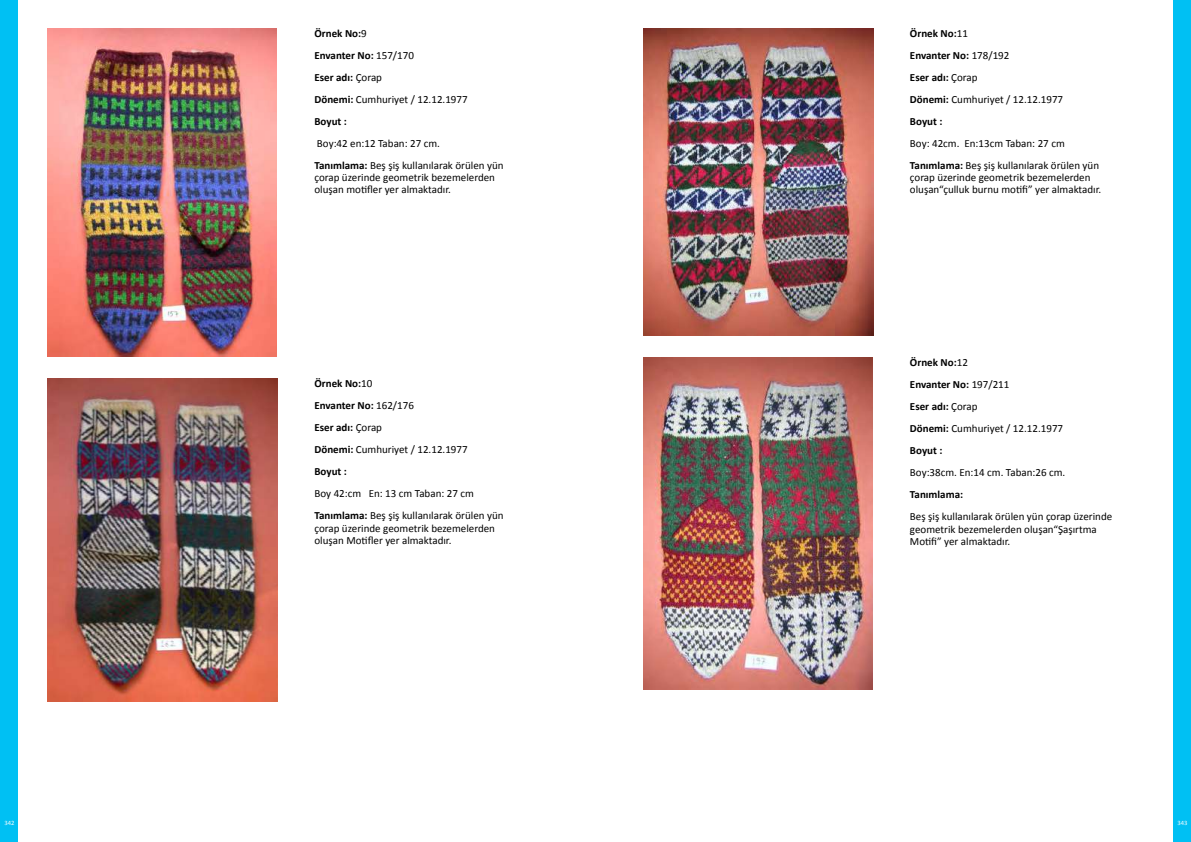
<style>
.page{position:relative;width:1191px;height:842px;background:#fff}
.page>*{position:absolute;margin:0;border:0;box-sizing:border-box;transform-origin:0 0}
.t1{font:11px/12.1px "Calibri";color:#000}
.t2{font:700 11px/22.1px "Calibri";color:#000}
.t3{font:6.6px "Calibri";color:#fff}
.s1{font-weight:400}
.s2{font-weight:700}
</style>
<div class="page">
<div style="left:0;top:0;width:17px;height:842px;background:#00c0f3"></div>
<div style="left:1174px;top:0;width:17px;height:842px;background:#00c0f3"></div>
<img style="left:48px;top:28px;width:228px;height:328px">
<img style="left:48px;top:378px;width:229px;height:323px">
<img style="left:643px;top:28px;width:231px;height:307px">
<img style="left:643px;top:357px;width:229px;height:332px">
<p class="t2" style="left:314px;top:22px;width:155px">Örnek No:<span class="s1">9<br></span>Envanter No: <span class="s1">157/170<br></span>Eser adı: <span class="s1">Çorap<br></span>Dönemi: <span class="s1">Cumhuriyet / 12.12.1977<br></span>Boyut :</p>
<p class="t1" style="left:314px;top:132px;width:191px;line-height:22.1px">Boy:42 en:12 Taban: 27 cm.<br><span class="s2">Tanımlama:</span> Beş şiş kullanılarak örülen yün</p>
<p class="t1" style="left:314px;top:171px;width:182px">çorap üzerinde geometrik bezemelerden oluşan motifler yer almaktadır.</p>
<p class="t2" style="left:314px;top:372px;width:155px">Örnek No:<span class="s1">10<br></span>Envanter No: <span class="s1">162/176<br></span>Eser adı: <span class="s1">Çorap<br></span>Dönemi: <span class="s1">Cumhuriyet / 12.12.1977<br></span>Boyut :</p>
<p class="t1" style="left:314px;top:482px;width:191px;line-height:22.1px">Boy 42:cm En: 13 cm Taban: 27 cm<br><span class="s2">Tanımlama:</span> Beş şiş kullanılarak örülen yün</p>
<p class="t1" style="left:314px;top:521px;width:182px">çorap üzerinde geometrik bezemelerden oluşan Motifler yer almaktadır.</p>
<p class="t2" style="left:910px;top:22px;width:155px">Örnek No:<span class="s1">11<br></span>Envanter No: <span class="s1">178/192<br></span>Eser adı: <span class="s1">Çorap<br></span>Dönemi: <span class="s1">Cumhuriyet / 12.12.1977<br></span>Boyut :</p>
<p class="t1" style="left:910px;top:132px;width:191px;line-height:22.1px">Boy: 42cm. En:13cm Taban: 27 cm<br><span class="s2">Tanımlama:</span> Beş şiş kullanılarak örülen yün</p>
<p class="t1" style="left:910px;top:171px;width:193px">çorap üzerinde geometrik bezemelerden oluşan“çulluk burnu motifi” yer almaktadır.</p>
<p class="t2" style="left:910px;top:351px;width:155px">Örnek No:<span class="s1">12<br></span>Envanter No: <span class="s1">197/211<br></span>Eser adı: <span class="s1">Çorap<br></span>Dönemi: <span class="s1">Cumhuriyet / 12.12.1977<br></span>Boyut :</p>
<p class="t1" style="left:910px;top:466px;width:157px">Boy:38cm. En:14 cm. Taban:26 cm.</p>
<p class="t2" style="left:910px;top:483px;width:55px">Tanımlama:</p>
<p class="t1" style="left:910px;top:510px;width:204px">Beş şiş kullanılarak örülen yün çorap üzerinde geometrik bezemelerden oluşan“Şaşırtma<br>Motifi” yer almaktadır.</p>
<p class="t3" style="left:4px;top:818px;width:11px">342</p>
<p class="t3" style="left:1177px;top:818px;width:11px">343</p>
</div>
